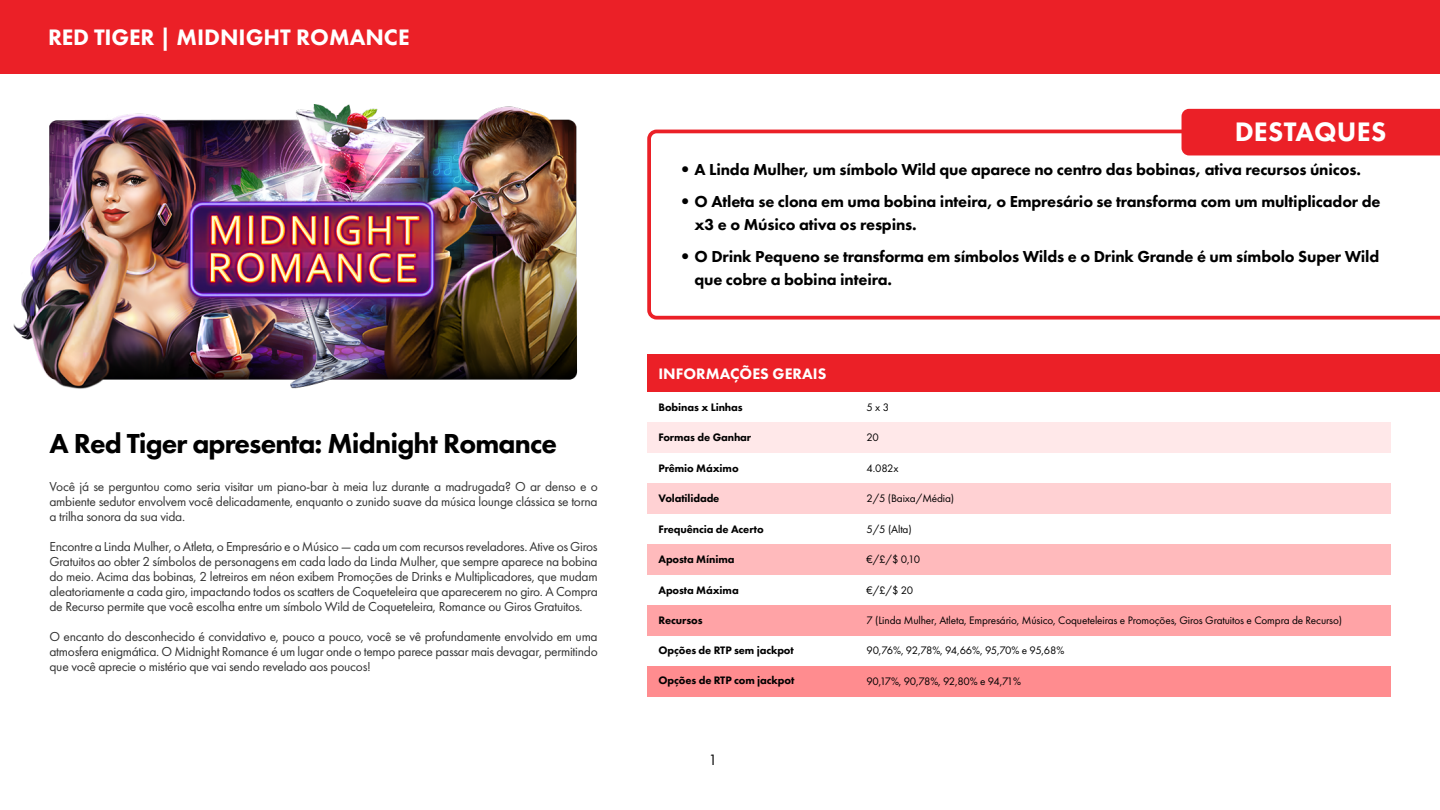
<style>
.page{position:relative;width:1440px;height:810px;background:#fff}
.page>*{position:absolute;margin:0;border:0;box-sizing:border-box;transform-origin:0 0}
.t1{font:800 28.5px "Futura PT";letter-spacing:-.03em;color:#000}
.t2{font:800 27.75px "Futura PT";letter-spacing:.01em;color:#fff}
.t3{font:800 23.25px "Futura PT";color:#fff}
.t4{font:800 16.5px/23.2px "Futura PT";letter-spacing:-.01em;color:#000}
.t5{font:800 15.75px "Futura PT";color:#fff}
.t6{font:15.6px "Futura PT";color:#000}
.t7{font:13.5px/15px "Futura PT";letter-spacing:-.02em;color:#333;text-align:justify}
.t8{font:11.25px "Futura PT";letter-spacing:-.01em;color:#000}
.t9{font:800 11.25px "Futura PT";letter-spacing:-.01em;color:#000}
.t10{font:11.25px "Futura PT";letter-spacing:-.05em;color:#000}
.t11{font:11.25px "Futura PT";letter-spacing:-.06em;color:#000}
.s1{font-family:"Avenir";font-weight:400}
</style>
<div class="page">
<div style="left:647px;top:666px;width:743px;height:30px;background:#ff8c8f"></div>
<div style="left:647px;top:483px;width:743px;height:31px;background:#ffd1d3"></div>
<div style="left:647px;top:544px;width:743px;height:31px;background:#ffbabc"></div>
<div style="left:647px;top:605px;width:743px;height:31px;background:#ffa3a6"></div>
<div style="left:647px;top:422px;width:743px;height:31px;background:#ffe8e9"></div>
<img style="left:13px;top:104px;width:565px;height:285px">
<svg style="left:647px;top:130px;width:793px;height:190px"></svg>
<div style="left:1182px;top:109px;width:258px;height:46px;background:#eb2027"></div>
<div style="left:647px;top:355px;width:793px;height:37px;background:#eb2027"></div>
<div style="left:0;top:0;width:1440px;height:74px;background:#eb2027"></div>
<h3 class="t3" style="left:48px;top:22px;width:363px">RED TIGER | MIDNIGHT ROMANCE</h3>
<h1 class="t1" style="left:50px;top:425px;width:509px">A Red Tiger apresenta: Midnight Romance</h1>
<p class="t7" style="left:50px;top:479px;width:550px">Você já se perguntou como seria visitar um piano-bar à meia luz durante a madrugada? O ar denso e o ambiente sedutor envolvem você delicadamente, enquanto o zunido suave da música lounge clássica se torna a trilha sonora da sua vida.</p>
<p class="t7" style="left:50px;top:539px;width:550px">Encontre a Linda Mulher, o Atleta, o Empresário e o Músico — cada um com recursos reveladores. Ative os Giros Gratuitos ao obter 2 símbolos de personagens em cada lado da Linda Mulher, que sempre aparece na bobina do meio. Acima das bobinas, 2 letreiros em néon exibem Promoções de Drinks e Multiplicadores, que mudam aleatoriamente a cada giro, impactando todos os scatters de Coqueteleira que aparecerem no giro. A Compra de Recurso permite que você escolha entre um símbolo Wild de Coqueteleira, Romance ou Giros Gratuitos.</p>
<p class="t7" style="left:50px;top:629px;width:550px">O encanto do desconhecido é convidativo e, pouco a pouco, você se vê profundamente envolvido em uma atmosfera enigmática. O Midnight Romance é um lugar onde o tempo parece passar mais devagar, permitindo que você aprecie o mistério que vai sendo revelado aos poucos!</p>
<h2 class="t2" style="left:1235px;top:115px;width:153px">DESTAQUES</h2>
<p class="t4" style="left:681px;top:158px;width:681px"><span class="s1">•</span> A Linda Mulher, um símbolo Wild que aparece no centro das bobinas, ativa recursos únicos.</p>
<p class="t4" style="left:694px;top:189px;width:688px;text-indent:-13px"><span class="s1">•</span> O Atleta se clona em uma bobina inteira, o Empresário se transforma com um multiplicador de x3 e o Músico ativa os respins.</p>
<p class="t4" style="left:694px;top:244px;width:686px;text-indent:-13px"><span class="s1">•</span> O Drink Pequeno se transforma em símbolos Wilds e o Drink Grande é um símbolo Super Wild que cobre a bobina inteira.</p>
<p class="t5" style="left:659px;top:364px;width:169px">INFORMAÇÕES GERAIS</p>
<p class="t9" style="left:658px;top:400px;width:86px">Bobinas x Linhas</p>
<p class="t8" style="left:866px;top:401px;width:24px">5 x 3</p>
<p class="t9" style="left:658px;top:431px;width:94px">Formas de Ganhar</p>
<p class="t8" style="left:866px;top:431px;width:14px">20</p>
<p class="t9" style="left:658px;top:461px;width:82px">Prêmio Máximo</p>
<p class="t8" style="left:866px;top:461px;width:34px">4.082x</p>
<p class="t9" style="left:658px;top:491px;width:62px">Volatilidade</p>
<p class="t9" style="left:658px;top:522px;width:107px">Frequência de Acerto</p>
<p class="t9" style="left:658px;top:552px;width:78px">Aposta Mínima</p>
<p class="t9" style="left:658px;top:583px;width:82px">Aposta Máxima</p>
<p class="t8" style="left:866px;top:492px;width:89px">2/5 (Baixa/Média)</p>
<p class="t8" style="left:866px;top:522px;width:47px">5/5 (Alta)</p>
<p class="t8" style="left:866px;top:553px;width:55px">€/£/$ 0,10</p>
<p class="t8" style="left:866px;top:583px;width:48px">€/£/$ 20</p>
<p class="t9" style="left:658px;top:613px;width:46px">Recursos</p>
<p class="t8" style="left:866px;top:613px;width:477px">7 (Linda Mulher, Atleta, Empresário, Músico, Coqueteleiras e Promoções, Giros Gratuitos e Compra de Recurso)</p>
<p class="t9" style="left:658px;top:643px;width:137px">Opções de RTP sem jackpot</p>
<p class="t9" style="left:658px;top:674px;width:137px">Opções de RTP com jackpot</p>
<p class="t10" style="left:866px;top:644px;width:200px">90,76%, 92,78%, 94,66%, 95,70% e 95,68%</p>
<p class="t11" style="left:866px;top:674px;width:156px">90,17%, 90,78%, 92,80% e 94,71%</p>
<p class="t6" style="left:708px;top:751px;width:10px">1</p>
</div>
